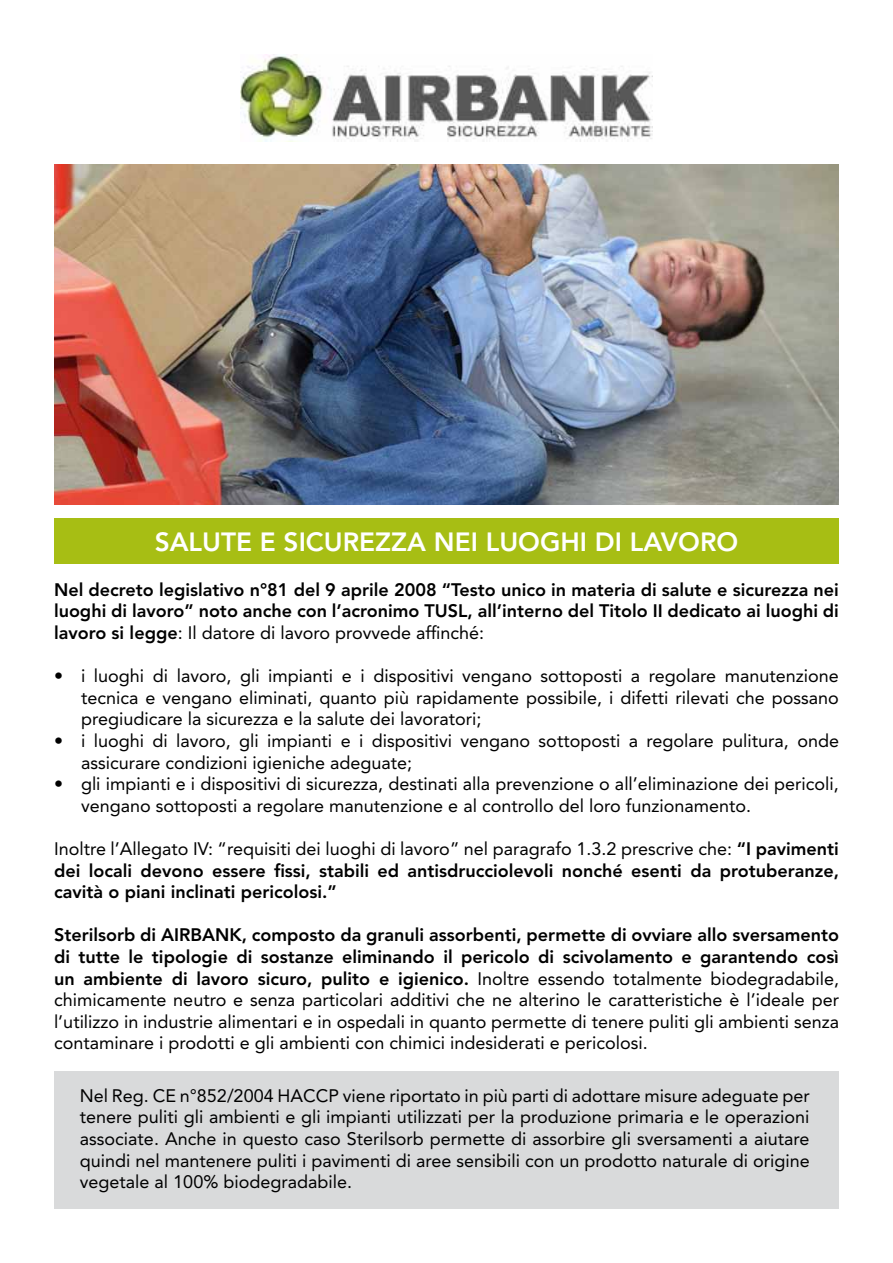
<style>
.page{position:relative;width:893px;height:1263px;background:#fff}
.page>*{position:absolute;margin:0;border:0;box-sizing:border-box;transform-origin:0 0}
.t1{font:800 26.25px "Avenir LT Std";color:#fff}
.t2{font:18px/21.6px "Avenir LT Std";color:#000;text-align:justify}
.t3{font:800 18px/21.6px "Avenir LT Std";color:#000;text-align:justify}
.s1{font-weight:400}
.s2{font-weight:800}
</style>
<div class="page">
<div style="left:54px;top:1071px;width:785px;height:138px;background:#d9dadb"></div>
<img style="left:55px;top:165px;width:783px;height:340px">
<img style="left:241px;top:54px;width:411px;height:87px">
<div style="left:54px;top:518px;width:785px;height:46px;background:#a7be14"></div>
<h1 class="t1" style="left:155px;top:526px;width:585px">SALUTE E SICUREZZA NEI LUOGHI DI LAVORO</h1>
<p class="t3" style="left:54px;top:579px;width:786px">Nel decreto legislativo n°81 del 9 aprile 2008 “Testo unico in materia di salute e sicurezza nei luoghi di lavoro” noto anche con l’acronimo TUSL, all’interno del Titolo II dedicato ai luoghi di lavoro si legge<span class="s1">: Il datore di lavoro provvede affinché:</span></p>
<p class="t2" style="left:81px;top:665px;width:759px;text-indent:-27px">• i luoghi di lavoro, gli impianti e i dispositivi vengano sottoposti a regolare manutenzione tecnica e vengano eliminati, quanto più rapidamente possibile, i difetti rilevati che possano pregiudicare la sicurezza e la salute dei lavoratori;</p>
<p class="t2" style="left:81px;top:730px;width:759px;text-indent:-27px">• i luoghi di lavoro, gli impianti e i dispositivi vengano sottoposti a regolare pulitura, onde assicurare condizioni igieniche adeguate;</p>
<p class="t2" style="left:81px;top:773px;width:759px;text-indent:-27px">• gli impianti e i dispositivi di sicurezza, destinati alla prevenzione o all’eliminazione dei pericoli, vengano sottoposti a regolare manutenzione e al controllo del loro funzionamento.</p>
<p class="t3" style="left:54px;top:838px;width:786px"><span class="s1">Inoltre l’Allegato IV: “requisiti dei luoghi di lavoro” nel paragrafo 1.3.2 prescrive che:</span> “I pavimenti dei locali devono essere fissi, stabili ed antisdrucciolevoli nonché esenti da protuberanze, cavità o piani inclinati pericolosi.”</p>
<p class="t2" style="left:54px;top:924px;width:787px"><span class="s2">Sterilsorb di AIRBANK, composto da granuli assorbenti, permette di ovviare allo sversamento di tutte le tipologie di sostanze eliminando il pericolo di scivolamento e garantendo così un ambiente di lavoro sicuro, pulito e igienico.</span> Inoltre essendo totalmente biodegradabile, chimicamente neutro e senza particolari additivi che ne alterino le caratteristiche è l’ideale per l’utilizzo in industrie alimentari e in ospedali in quanto permette di tenere puliti gli ambienti senza contaminare i prodotti e gli ambienti con chimici indesiderati e pericolosi.</p>
<p class="t2" style="left:80px;top:1085px;width:731px">Nel Reg. CE n°852/2004 HACCP viene riportato in più parti di adottare misure adeguate per tenere puliti gli ambienti e gli impianti utilizzati per la produzione primaria e le operazioni associate. Anche in questo caso Sterilsorb permette di assorbire gli sversamenti a aiutare quindi nel mantenere puliti i pavimenti di aree sensibili con un prodotto naturale di origine vegetale al 100% biodegradabile.</p>
</div>
